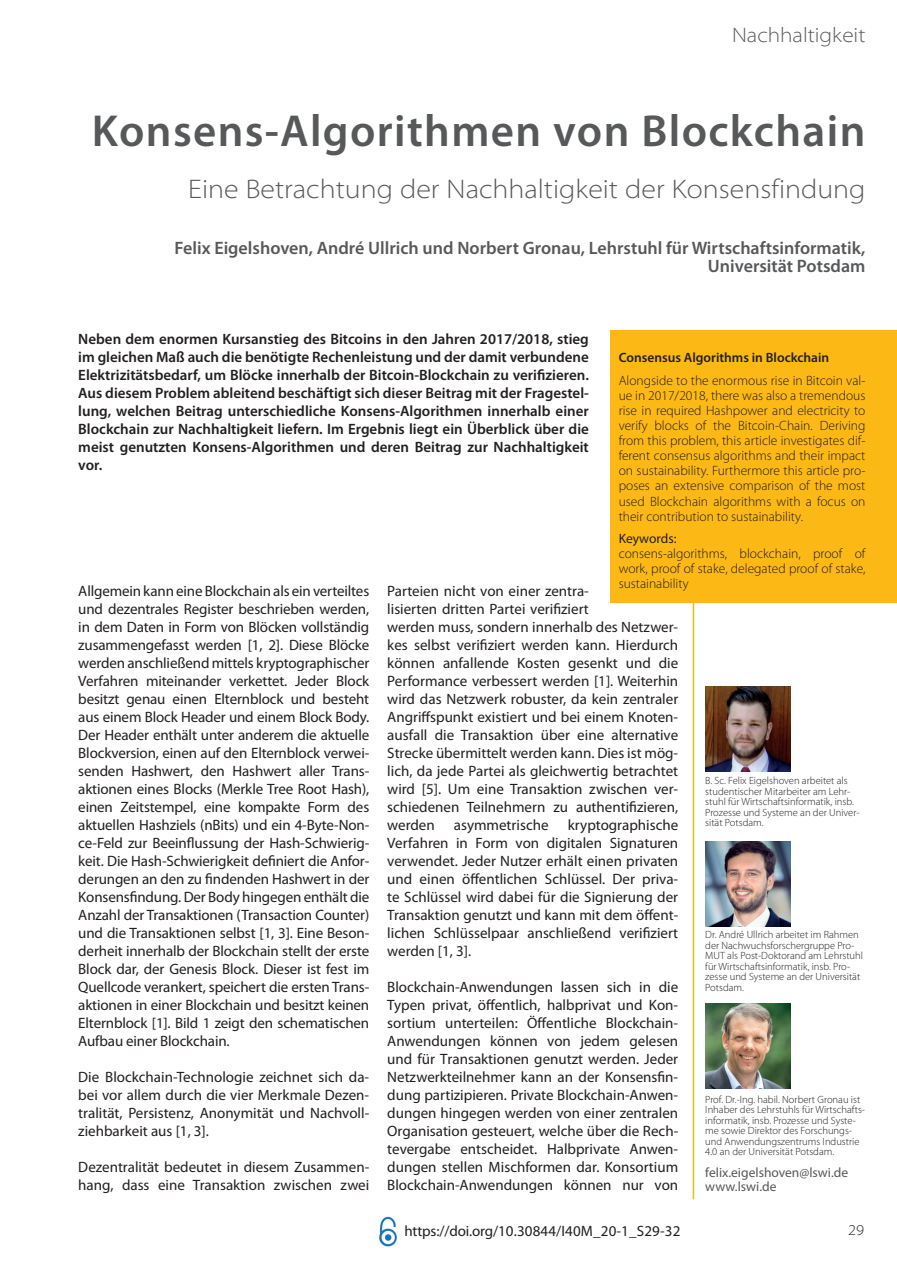
<style>
.page{position:relative;width:897px;height:1267px;background:#fff}
.page>*{position:absolute;margin:0;border:0;box-sizing:border-box;transform-origin:0 0}
.t1{font:600 45px "Myriad Pro";letter-spacing:.03em;color:#57585a}
.t2{font:300 semi-expanded 27px "Myriad Pro";color:#57585a}
.t3{font:300 semi-expanded 21px "Myriad Pro";color:#57585a}
.t4{font:600 18px/18px "Myriad Pro";color:#57585a;text-align:right}
.t5{font:15px/18px "Myriad Pro";color:#231f20;text-align:justify}
.t6{font:600 15px/18px "Myriad Pro";color:#231f20;text-align:justify}
.t7{font:300 semi-expanded 15px "Myriad Pro";color:#231f20}
.t8{font:300 13.5px/15px "Myriad Pro";color:#231f20;text-align:justify}
.t9{font:13.5px/13.5px "Myriad Pro";color:#57585a}
.t10{font:600 13.5px "Myriad Pro";color:#231f20}
.t11{font:13.5px "Myriad Pro";color:#231f20}
.t12{font:300 10.5px/10.5px "Myriad Pro";color:#231f20}
</style>
<div class="page">
<hr style="left:692px;top:114px;width:2px;height:1085px;background:#fcb814">
<img style="left:379px;top:1216px;width:18px;height:30px">
<div style="left:78px;top:108px;width:787px;height:285px;background:#fff"></div>
<div style="left:610px;top:331px;width:286px;height:272px;background:#fcb814"></div>
<img style="left:705px;top:1003px;width:85px;height:85px">
<img style="left:705px;top:841px;width:85px;height:85px">
<img style="left:705px;top:686px;width:85px;height:86px">
<h3 class="t3" style="left:732px;top:23px;width:135px">Nachhaltigkeit</h3>
<h1 class="t1" style="left:92px;top:106px;width:774px">Konsens-Algorithmen von Blockchain</h1>
<h2 class="t2" style="left:188px;top:174px;width:678px">Eine Betrachtung der Nachhaltigkeit der Konsensfindung</h2>
<p class="t4" style="left:174px;top:239px;width:692px">Felix Eigelshoven, André Ullrich und Norbert Gronau, Lehrstuhl für Wirtschaftsinformatik,<br>Universität Potsdam</p>
<p class="t6" style="left:78px;top:330px;width:512px">Neben dem enormen Kursanstieg des Bitcoins in den Jahren 2017/2018, stieg im gleichen Maß auch die benötigte Rechenleistung und der damit verbundene Elektrizitätsbedarf, um Blöcke innerhalb der Bitcoin-Blockchain zu verifizieren.<br>Aus diesem Problem ableitend beschäftigt sich dieser Beitrag mit der Fragestel&shy;lung, welchen Beitrag unterschiedliche Konsens-Algorithmen innerhalb einer Blockchain zur Nachhaltigkeit liefern. Im Ergebnis liegt ein Überblick über die meist genutzten Konsens-Algorithmen und deren Beitrag zur Nachhaltigkeit vor.</p>
<p class="t10" style="left:618px;top:350px;width:212px">Consensus Algorithms in Blockchain</p>
<p class="t8" style="left:618px;top:373px;width:248px">Alongside to the enormous rise in Bitcoin val&shy;ue in 2017/2018, there was also a tremendous rise in required Hashpower and electricity to verify blocks of the Bitcoin-Chain. Deriving from this problem, this article investigates dif&shy;ferent consensus algorithms and their impact on sustainability. Furthermore this article pro&shy;poses an extensive comparison of the most used Blockchain algorithms with a focus on their contribution to sustainability.</p>
<p class="t11" style="left:618px;top:530px;width:59px">Keywords:</p>
<p class="t8" style="left:618px;top:545px;width:248px">consens-algorithms, blockchain, proof of work, proof of stake, delegated proof of stake, sustainability</p>
<p class="t5" style="left:78px;top:582px;width:292px">Allgemein kann eine Blockchain als ein verteiltes und dezentrales Register beschrieben werden, in dem Daten in Form von Blöcken vollständig zusammengefasst werden [1, 2]. Diese Blöcke werden anschließend mittels kryptographischer Verfahren miteinander verkettet. Jeder Block besitzt genau einen Elternblock und besteht aus einem Block Header und einem Block Body.<br>Der Header enthält unter anderem die aktuelle Blockversion, einen auf den Elternblock verwei&shy;senden Hashwert, den Hashwert aller Trans&shy;aktionen eines Blocks (Merkle Tree Root Hash), einen Zeitstempel, eine kompakte Form des aktuellen Hashziels (nBits) und ein 4-Byte-Non&shy;ce-Feld zur Beeinflussung der Hash-Schwierig&shy;keit. Die Hash-Schwierigkeit definiert die Anfor&shy;derungen an den zu findenden Hashwert in der Konsensfindung. Der Body hingegen enthält die Anzahl der Transaktionen (Transaction Counter) und die Transaktionen selbst [1, 3]. Eine Beson&shy;derheit innerhalb der Blockchain stellt der erste Block dar, der Genesis Block. Dieser ist fest im Quellcode verankert, speichert die ersten Trans&shy;aktionen in einer Blockchain und besitzt keinen Elternblock [1]. Bild 1 zeigt den schematischen Aufbau einer Blockchain.</p>
<p class="t5" style="left:78px;top:1068px;width:292px">Die Blockchain-Technologie zeichnet sich da&shy;bei vor allem durch die vier Merkmale Dezen&shy;tralität, Persistenz, Anonymität und Nachvoll&shy;ziehbarkeit aus [1, 3].</p>
<p class="t5" style="left:78px;top:1158px;width:292px">Dezentralität bedeutet in diesem Zusammen&shy;hang, dass eine Transaktion zwischen zwei</p>
<p class="t5" style="left:387px;top:582px;width:292px;text-align:left">Parteien nicht von einer zentra-<br>lisierten dritten Partei verifiziert<br>werden muss, sondern innerhalb des Netzwer&shy;kes selbst verifiziert werden kann. Hierdurch können anfallende Kosten gesenkt und die Performance verbessert werden [1]. Weiterhin wird das Netzwerk robuster, da kein zentraler Angriffspunkt existiert und bei einem Knoten&shy;ausfall die Transaktion über eine alternative Strecke übermittelt werden kann. Dies ist mög&shy;lich, da jede Partei als gleichwertig betrachtet wird [5]. Um eine Transaktion zwischen ver&shy;schiedenen Teilnehmern zu authentifizieren, werden</p>
<p class="t12" style="left:705px;top:775px;width:156px">B. Sc. Felix Eigelshoven arbeitet als studentischer Mitarbeiter am Lehr&shy;stuhl für Wirtschaftsinformatik, insb.<br>Prozesse und Systeme an der Univer&shy;sität Potsdam.</p>
<p class="t5" style="left:387px;top:816px;width:292px;text-indent:180px">kryptographische Verfahren in Form von digitalen Signaturen verwendet. Jeder Nutzer erhält einen privaten und einen öffentlichen Schlüssel. Der priva&shy;te Schlüssel wird dabei für die Signierung der Transaktion genutzt und kann mit dem öffent&shy;lichen Schlüsselpaar anschließend verifiziert werden [1, 3].</p>
<p class="t5" style="left:387px;top:978px;width:292px">Blockchain-Anwendungen lassen sich in die Typen privat, öffentlich, halbprivat und Kon&shy;sortium unterteilen: Öffentliche Blockchain-Anwendungen können von jedem gelesen und für Transaktionen genutzt werden. Jeder Netzwerkteilnehmer kann an der Konsensfin&shy;dung partizipieren. Private Blockchain-Anwen&shy;dungen hingegen werden von einer zentralen Organisation gesteuert, welche über die Rech&shy;tevergabe entscheidet. Halbprivate Anwen&shy;dungen stellen Mischformen dar. Konsortium Blockchain-Anwendungen können nur von</p>
<p class="t5" style="left:454px;top:816px;width:96px">asymmetrische</p>
<p class="t12" style="left:705px;top:929px;width:159px">Dr. André Ullrich arbeitet im Rahmen der Nachwuchsforschergruppe Pro-<br>MUT als Post-Doktorand am Lehrstuhl für Wirtschaftsinformatik, insb. Pro&shy;zesse und Systeme an der Universität<br>Potsdam.</p>
<p class="t12" style="left:705px;top:1094px;width:161px">Prof. Dr.-Ing. habil. Norbert Gronau ist Inhaber des Lehrstuhls für Wirtschafts&shy;informatik, insb. Prozesse und Syste&shy;me sowie Direktor des Forschungs&shy;und Anwendungszentrums Industrie 4.0 an der Universität Potsdam.</p>
<p class="t9" style="left:705px;top:1166px;width:144px">felix.eigelshoven@lswi.de www.lswi.de</p>
<p class="t5" style="left:404px;top:1221px;width:277px">https://doi.org/10.30844/I40M_20-1_S29-32</p>
<p class="t7" style="left:847px;top:1221px;width:17px">29</p>
</div>
